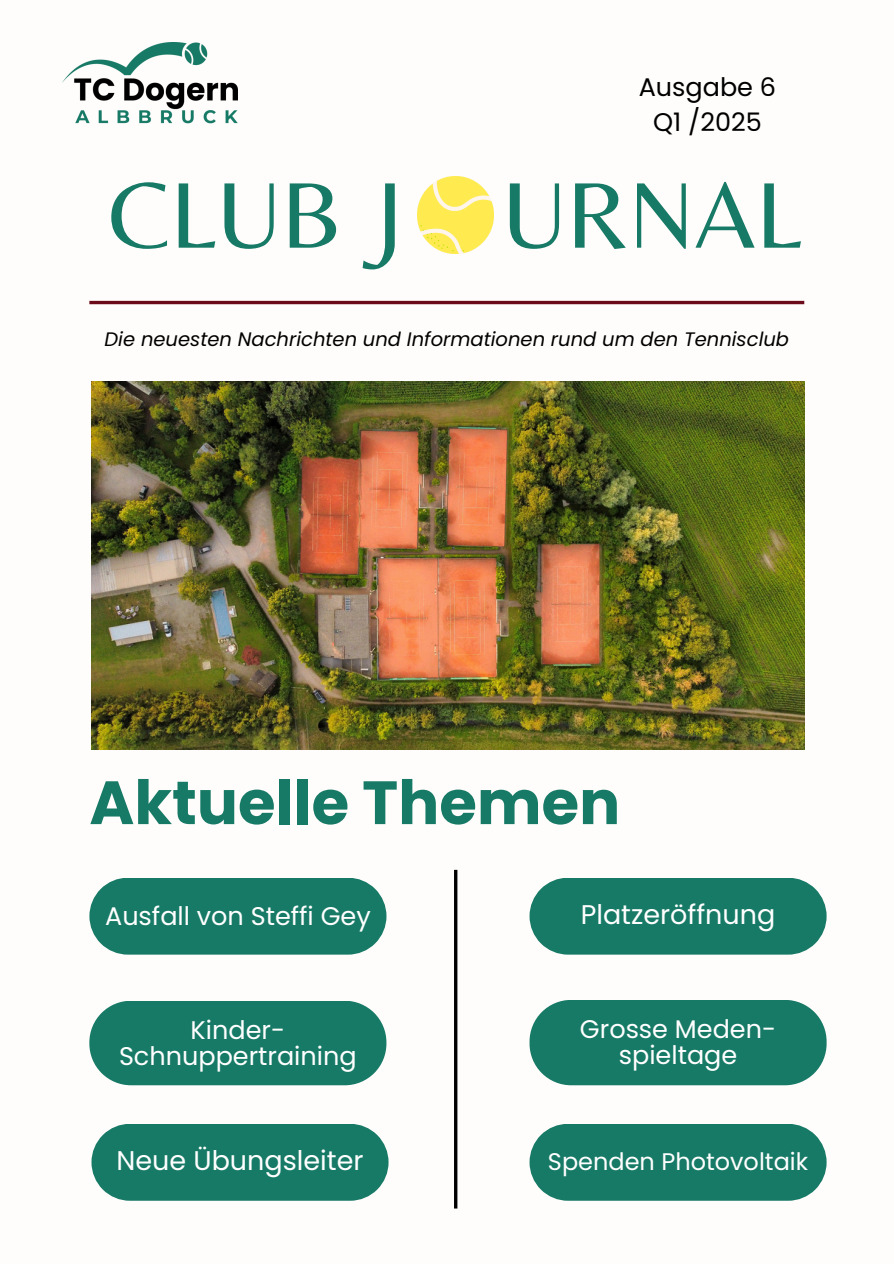
<style>
.page{position:relative;width:894px;height:1264px;background:#fff}
.page>*{position:absolute;margin:0;border:0;box-sizing:border-box;transform-origin:0 0}
.t1{font:97.05px "Belleza";color:#177a66}
.t2{font:700 61.05px "Poppins";color:#177a66}
.t3{font:27px "Poppins";color:#fff}
.t4{font:25.5px/25.8px "Poppins";color:#fff;text-align:center}
.t5{font:25.5px/34.8px "Poppins";color:#000;text-align:center}
.t6{font:24px "Poppins";color:#fff}
.t7{font:italic 19.5px "Poppins";color:#000}
</style>
<div class="page">
<div style="left:0;top:0;width:893px;height:1263px;background:#fffdfb"></div>
<hr style="left:89px;top:301px;width:715px;height:3px;background:#6c0b19">
<hr style="left:454px;top:869px;width:3px;height:339px;background:#000">
<div style="left:529px;top:878px;width:297px;height:76px;background:#177a66"></div>
<div style="left:89px;top:1001px;width:297px;height:84px;background:#177a66"></div>
<div style="left:89px;top:878px;width:297px;height:76px;background:#177a66"></div>
<div style="left:529px;top:1000px;width:297px;height:85px;background:#177a66"></div>
<div style="left:91px;top:1124px;width:297px;height:76px;background:#177a66"></div>
<img style="left:417px;top:177px;width:76px;height:76px">
<img style="left:91px;top:381px;width:713px;height:368px">
<img style="left:62px;top:42px;width:176px;height:82px">
<div style="left:529px;top:1124px;width:297px;height:76px;background:#177a66"></div>
<h3 class="t5" style="left:638px;top:69px;width:139px">Ausgabe 6<br>Q1 /2025</h3>
<p class="t1" style="left:109px;top:158px;width:695px">CLUB J URNAL</p>
<p class="t7" style="left:104px;top:325px;width:686px">Die neuesten Nachrichten und Informationen rund um den Tennisclub</p>
<h2 class="t2" style="left:89px;top:760px;width:532px">Aktuelle Themen</h2>
<h1 class="t4" style="left:105px;top:903px;width:267px">Ausfall von Steffi Gey</h1>
<p class="t3" style="left:580px;top:895px;width:196px">Platzeröffnung</p>
<h3 class="t4" style="left:119px;top:1017px;width:239px">Kinder-<br>Schnuppertraining</h3>
<p class="t4" style="left:579px;top:1016px;width:198px">Grosse Meden&shy;spieltage</p>
<p class="t3" style="left:116px;top:1141px;width:248px">Neue Übungsleiter</p>
<h3 class="t6" style="left:547px;top:1144px;width:262px">Spenden Photovoltaik</h3>
</div>
